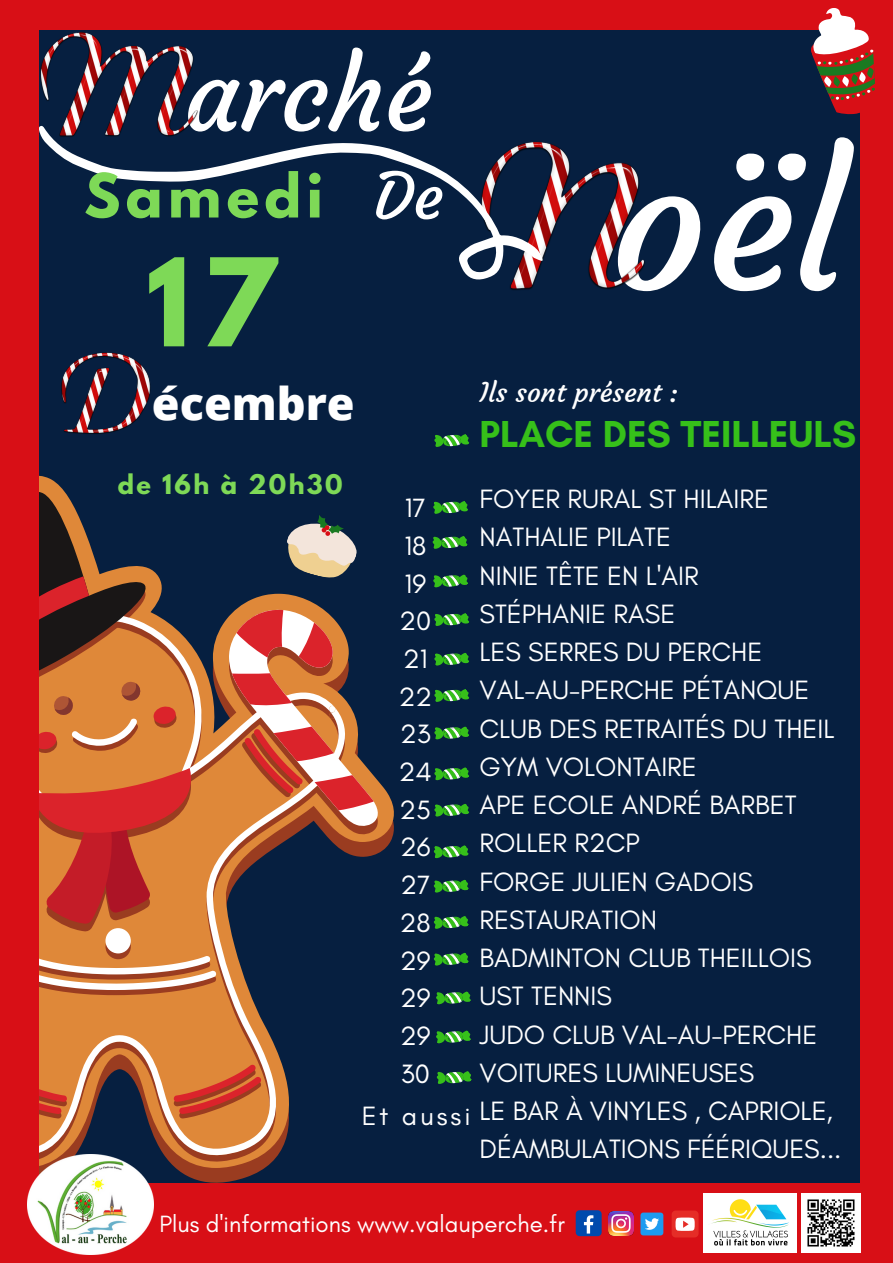
<style>
.page{position:relative;width:893px;height:1263px;background:#061f40}
.page>*{position:absolute;margin:0;border:0;box-sizing:border-box;transform-origin:0 0}
.t1{font:185.7px "Courgette";color:#fff}
.t2{font:700 108px "League Spartan";color:#7ed957}
.t3{font:101.4px "Courgette";color:#fff}
.t4{font:63.68px "Courgette";color:#fff}
.t5{font:700 54px "League Spartan";letter-spacing:.1em;color:#7ed957}
.t6{font:800 45px "Open Sans";color:#fff}
.t7{font:700 38.25px "Glacial Indifference";color:#36c01a}
.t8{font:27px/38.2px "Glacial Indifference";color:#fff}
.t9{font:27px "Courgette";color:#fff}
.t10{font:24px "Glacial Indifference";color:#fff}
.t11{font:700 24px "League Spartan";letter-spacing:.1em;color:#7ed957}
</style>
<div class="page">
<div style="left:0;top:1183px;width:893px;height:80px;background:#d80f16"></div>
<img style="left:703px;top:1193px;width:94px;height:59px">
<img style="left:609px;top:1211px;width:24px;height:24px">
<div style="left:576px;top:1210px;width:25px;height:26px;background:#004aad;border-radius:4px"></div>
<svg style="left:584px;top:1215px;width:9px;height:18px"></svg>
<div style="left:671px;top:1210px;width:27px;height:27px;background:#e52d27;border-radius:4px"></div>
<svg style="left:675px;top:1217px;width:19px;height:14px"></svg>
<div style="left:640px;top:1212px;width:23px;height:23px;background:#1d9bf0;border-radius:3px"></div>
<svg style="left:645px;top:1218px;width:14px;height:12px"></svg>
<img style="left:801px;top:1193px;width:59px;height:59px">
<img style="left:510px;top:142px;width:135px;height:148px">
<svg style="left:170px;top:594px;width:224px;height:574px"></svg>
<svg style="left:38px;top:609px;width:308px;height:548px"></svg>
<svg style="left:38px;top:462px;width:139px;height:292px"></svg>
<svg style="left:38px;top:768px;width:168px;height:164px;background:#d25230"></svg>
<svg style="left:38px;top:956px;width:178px;height:39px;background:#d79972"></svg>
<svg style="left:229px;top:604px;width:160px;height:234px"></svg>
<svg style="left:38px;top:1064px;width:29px;height:54px;background:#d46431"></svg>
<svg style="left:173px;top:1064px;width:88px;height:55px;background:#d36531"></svg>
<img style="left:45px;top:352px;width:112px;height:115px">
<div style="left:0;top:0;width:893px;height:29px;background:#d80f16"></div>
<img style="left:38px;top:29px;width:184px;height:130px">
<div style="left:860px;top:0;width:33px;height:1191px;background:#d80f16"></div>
<svg style="left:39px;top:125px;width:504px;height:156px"></svg>
<div style="left:0;top:0;width:38px;height:1263px;background:#d80f16"></div>
<img style="left:28px;top:1154px;width:125px;height:101px">
<svg style="left:287px;top:515px;width:70px;height:63px"></svg>
<svg style="left:805px;top:8px;width:70px;height:107px"></svg>
<svg style="left:434px;top:434px;width:35px;height:13px"></svg>
<svg style="left:432px;top:536px;width:36px;height:13px"></svg>
<svg style="left:433px;top:501px;width:35px;height:13px"></svg>
<svg style="left:434px;top:767px;width:35px;height:14px"></svg>
<svg style="left:433px;top:574px;width:35px;height:14px"></svg>
<svg style="left:434px;top:613px;width:35px;height:13px"></svg>
<svg style="left:434px;top:653px;width:35px;height:13px"></svg>
<svg style="left:433px;top:845px;width:36px;height:14px"></svg>
<svg style="left:434px;top:726px;width:35px;height:14px"></svg>
<svg style="left:434px;top:804px;width:35px;height:13px"></svg>
<svg style="left:433px;top:879px;width:36px;height:14px"></svg>
<svg style="left:433px;top:916px;width:36px;height:13px"></svg>
<svg style="left:433px;top:952px;width:36px;height:14px"></svg>
<svg style="left:436px;top:991px;width:35px;height:14px"></svg>
<svg style="left:436px;top:1030px;width:35px;height:14px"></svg>
<svg style="left:434px;top:689px;width:35px;height:13px"></svg>
<svg style="left:436px;top:1071px;width:36px;height:13px"></svg>
<h3 class="t3" style="left:185px;top:32px;width:249px">arché</h3>
<h3 class="t4" style="left:373px;top:157px;width:72px">De</h3>
<h3 class="t5" style="left:84px;top:169px;width:240px">Samedi</h3>
<h2 class="t2" style="left:146px;top:249px;width:131px">17</h2>
<h1 class="t1" style="left:611px;top:109px;width:236px">oël</h1>
<h3 class="t6" style="left:152px;top:372px;width:204px">écembre</h3>
<p class="t9" style="left:479px;top:376px;width:200px">Ils sont présent :</p>
<h3 class="t7" style="left:479px;top:411px;width:378px">PLACE DES TEILLEULS</h3>
<p class="t11" style="left:118px;top:473px;width:226px">de 16h à 20h30</p>
<p class="t8" style="left:399px;top:489px;width:35px;line-height:37.7px">17<br>18<br>19<br>20<br>21<br>22<br>23<br>24<br>25<br>26<br>27<br>28<br>29<br>29<br>29<br>30</p>
<p class="t8" style="left:362px;top:1096px;width:110px">Et aussi</p>
<p class="t8" style="left:479px;top:479px;width:363px">FOYER RURAL ST HILAIRE<br>NATHALIE PILATE<br>NINIE TÊTE EN L'AIR<br>STÉPHANIE RASE<br>LES SERRES DU PERCHE<br>VAL-AU-PERCHE PÉTANQUE<br>CLUB DES RETRAITÉS DU THEIL<br>GYM VOLONTAIRE<br>APE ECOLE ANDRÉ BARBET<br>ROLLER R2CP<br>FORGE JULIEN GADOIS<br>RESTAURATION<br>BADMINTON CLUB THEILLOIS<br>UST TENNIS<br>JUDO CLUB VAL-AU-PERCHE<br>VOITURES LUMINEUSES<br>LE BAR À VINYLES , CAPRIOLE,<br>DÉAMBULATIONS FÉÉRIQUES...</p>
<p class="t10" style="left:159px;top:1209px;width:407px">Plus d'informations www.valauperche.fr</p>
</div>
